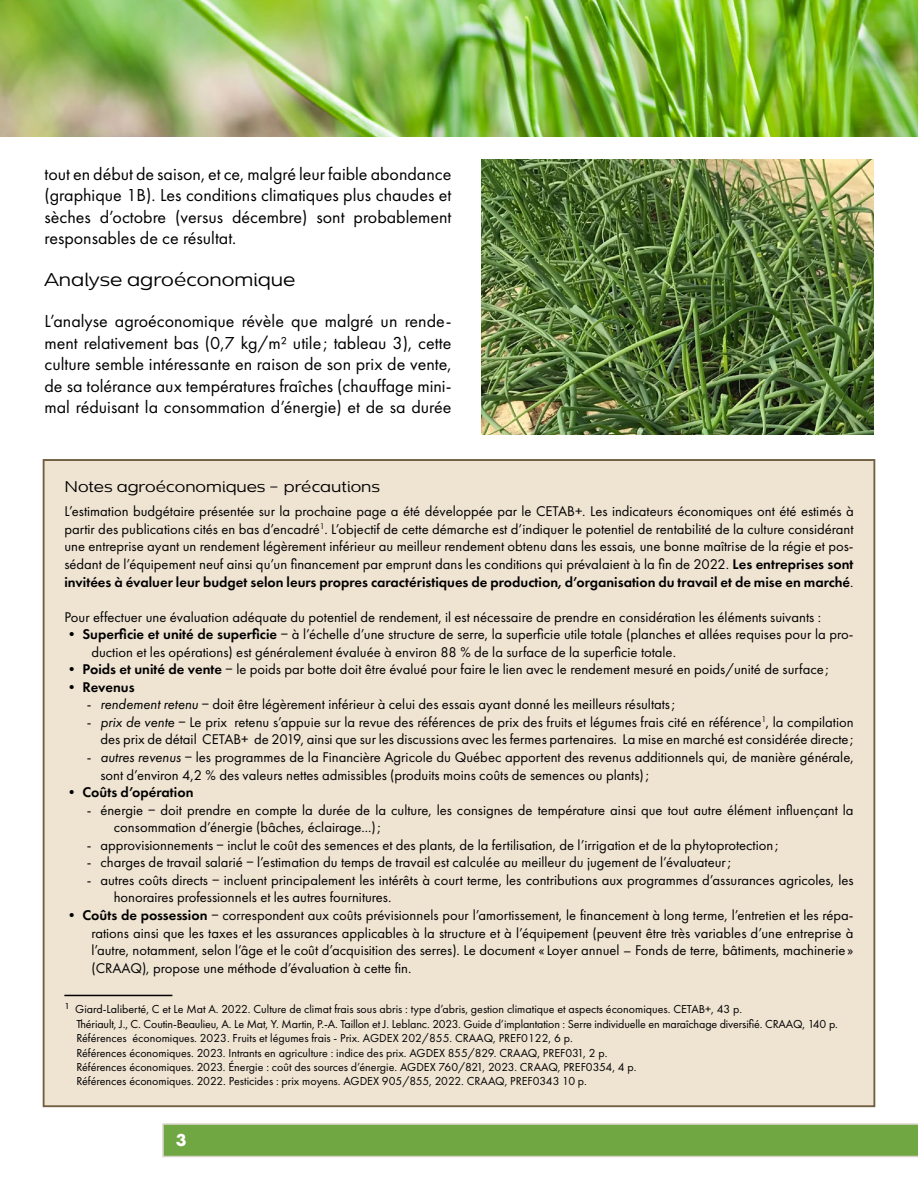
<style>
.page{position:relative;width:918px;height:1188px;background:#fff}
.page>*{position:absolute;margin:0;border:0;box-sizing:border-box;transform-origin:0 0}
.t1{font:18px/21.6px "Futura PT";color:#000;text-align:justify}
.t2{font:18px "Dienstag";color:#000}
.t3{font:700 18px "Futura PT";color:#fff}
.t4{font:15px "Dienstag";color:#000}
.t5{font:14.7px/17.5px "Futura PT";color:#000}
.t6{font:600 14.7px "Futura PT";color:#000}
.t7{font:12px/14.4px "Futura PT";color:#000}
.s1{font-weight:600}
.s2{font-style:italic}
.s3{font-size:15px}
</style>
<div class="page">
<svg style="left:162px;top:1123px;width:756px;height:34px;background:#7aab4f"></svg>
<img style="left:0;top:0;width:918px;height:137px">
<div style="left:43px;top:459px;width:832px;height:648px;background:#efe3d2"></div>
<img style="left:482px;top:160px;width:392px;height:274px">
<div style="left:388px;top:699px;width:68px;height:27px;background:#efe3d2"></div>
<svg style="left:459px;top:673px;width:6px;height:5px"></svg>
<p class="t1" style="left:45px;top:163px;width:408px">tout en début de saison, et ce, malgré leur faible abondance (graphique 1B). Les conditions climatiques plus chaudes et sèches d’octobre (versus décembre) sont probablement responsables de ce résultat.</p>
<p class="t2" style="left:45px;top:268px;width:252px">Analyse agroéconomique</p>
<p class="t1" style="left:45px;top:310px;width:408px">L’analyse agroéconomique révèle que malgré un rende&shy;ment relativement bas (0,7 kg/m² utile ; tableau 3), cette culture semble intéressante en raison de son prix de vente, de sa tolérance aux températures fraîches (chauffage mini&shy;mal réduisant la consommation d’énergie) et de sa durée</p>
<p class="t4" style="left:64px;top:477px;width:317px">Notes agroéconomiques − précautions</p>
<p class="t5" style="left:64px;top:503px;width:791px;text-align:justify">L’estimation budgétaire présentée sur la prochaine page a été développée par le CETAB+. Les indicateurs économiques ont été estimés à partir des publications cités en bas d’encadré<sup>1</sup>. L’objectif de cette démarche est d’indiquer le potentiel de rentabilité de la culture considérant une entreprise ayant un rendement légèrement inférieur au meilleur rendement obtenu dans les essais, une bonne maîtrise de la régie et pos&shy;sédant de l’équipement neuf ainsi qu’un financement par emprunt dans les conditions qui prévalaient à la fin de 2022. <span class="s1">Les entreprises sont invitées à évaluer leur budget selon leurs propres caractéristiques de production, d’organisation du travail et de mise en marché</span>.</p>
<p class="t5" style="left:64px;top:608px;width:758px">Pour effectuer une évaluation adéquate du potentiel de rendement, il est nécessaire de prendre en considération les éléments suivants :</p>
<p class="t5" style="left:91px;top:625px;width:764px;text-indent:-27px"><span class="s1">• Superficie et unité de superficie</span> − à l’échelle d’une structure de serre, la superficie utile totale (planches et allées requises pour la pro&shy;duction et les opérations) est généralement évaluée à environ 88 % de la surface de la superficie totale.</p>
<p class="t5" style="left:64px;top:661px;width:766px"><span class="s1">• Poids et unité de vente</span> − le poids par botte doit être évalué pour faire le lien avec le rendement mesuré en poids/unité de surface ;</p>
<p class="t6" style="left:64px;top:678px;width:72px">• Revenus</p>
<p class="t5" style="left:87px;top:696px;width:590px">- <span class="s2">rendement retenu</span> − doit être légèrement inférieur à celui des essais ayant donné les meilleurs résultats;</p>
<p class="t5" style="left:87px;top:713px;width:768px;text-align:right">- <span class="s2">prix de vente</span> − Le prix retenu s’appuie sur la revue des références de prix des fruits et légumes frais cité en référence<sup>1</sup>, la compilation des prix de détail CETAB+ de 2019, ainsi que sur les discussions avec les fermes partenaires. La mise en marché est considérée directe;</p>
<p class="t5" style="left:100px;top:748px;width:755px;text-indent:-13px">- <span class="s2">autres revenus</span> − les programmes de la Financière Agricole du Québec apportent des revenus additionnels qui, de manière générale, sont d’environ 4,2 % des valeurs nettes admissibles (produits moins coûts de semences ou plants);</p>
<p class="t6" style="left:64px;top:783px;width:131px">• Coûts d’opération</p>
<p class="t5" style="left:114px;top:801px;width:741px;text-indent:-27px">- énergie − doit prendre en compte la durée de la culture, les consignes de température ainsi que tout autre élément influençant la consommation d’énergie (bâches, éclairage...);</p>
<p class="t5" style="left:87px;top:836px;width:693px">- approvisionnements − inclut le coût des semences et des plants, de la fertilisation, de l’irrigation et de la phytoprotection ;</p>
<p class="t5" style="left:87px;top:854px;width:646px">- charges de travail salarié − l’estimation du temps de travail est calculée au meilleur du jugement de l’évaluateur;</p>
<p class="t5" style="left:114px;top:871px;width:741px;text-indent:-27px">- autres coûts directs − incluent principalement les intérêts à court terme, les contributions aux programmes d’assurances agricoles, les honoraires professionnels et les autres fournitures.</p>
<p class="t5" style="left:91px;top:906px;width:764px;text-align:justify;text-indent:-27px"><span class="s1">• Coûts de possession</span> − correspondent aux coûts prévisionnels pour l’amortissement, le financement à long terme, l’entretien et les répa&shy;rations ainsi que les taxes et les assurances applicables à la structure et à l’équipement (peuvent être très variables d’une entreprise à l’autre, notamment, selon l’âge et le coût d’acquisition des serres). Le document « Loyer annuel – Fonds de terre, bâtiments, machinerie » (CRAAQ), propose une méthode d’évaluation à cette fin.</p>
<p class="t7" style="left:76px;top:1002px;width:763px;text-indent:-12px"><span class="s3">¹</span> Giard-Laliberté, C et Le Mat A. 2022. Culture de climat frais sous abris : type d’abris, gestion climatique et aspects économiques. CETAB+, 43 p.<br>Thériault, J., C. Coutin-Beaulieu, A. Le Mat, Y. Martin, P.-A. Taillon et J. Leblanc. 2023. Guide d’implantation : Serre individuelle en maraîchage diversifié. CRAAQ, 140 p.<br>Références économiques. 2023. Fruits et légumes frais - Prix. AGDEX 202/855. CRAAQ, PREF0122, 6 p.<br>Références économiques. 2023. Intrants en agriculture : indice des prix. AGDEX 855/829. CRAAQ, PREF031, 2 p.<br>Références économiques. 2023. Énergie : coût des sources d’énergie. AGDEX 760/821, 2023. CRAAQ, PREF0354, 4 p.<br>Références économiques. 2022. Pesticides : prix moyens. AGDEX 905/855, 2022. CRAAQ, PREF0343 10 p.</p>
<p class="t3" style="left:176px;top:1129px;width:12px">3</p>
</div>
